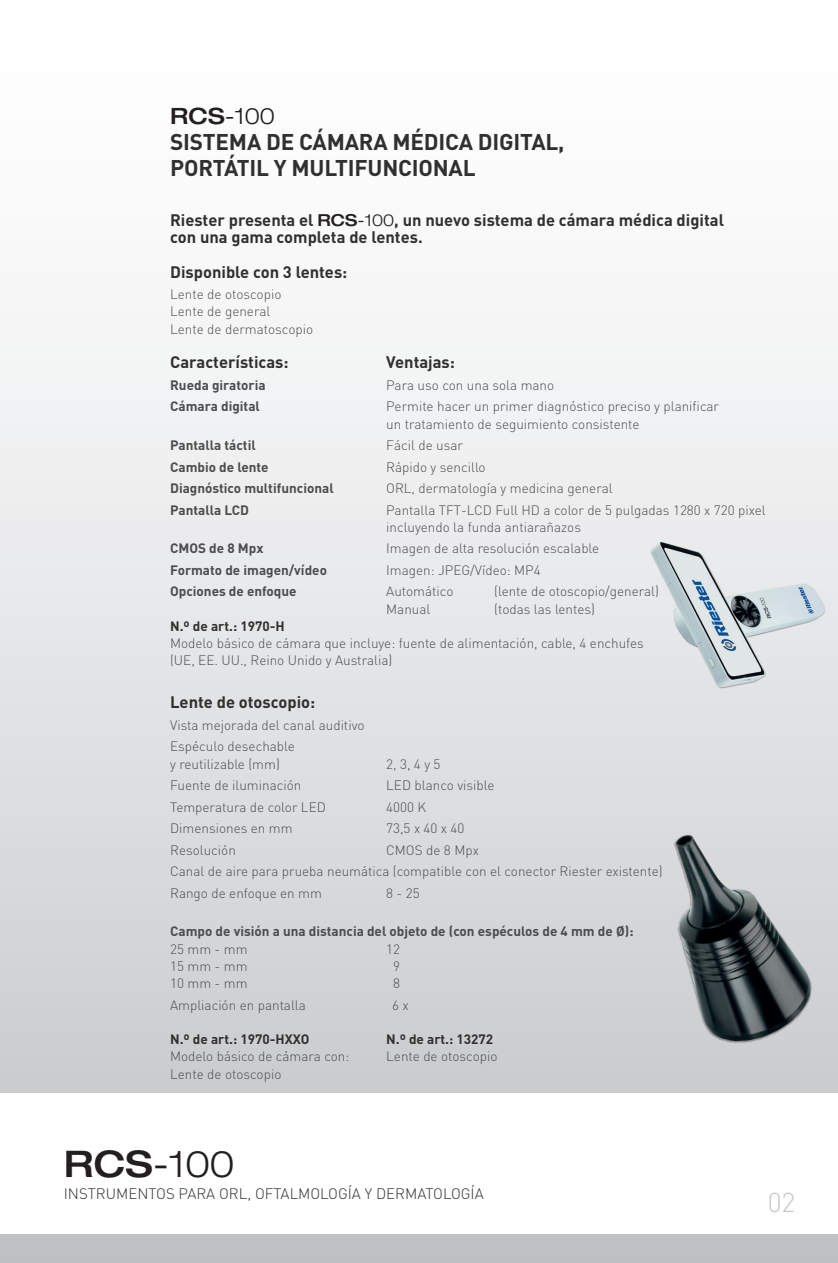
<style>
.page{position:relative;width:838px;height:1263px;background:#fff}
.page>*{position:absolute;margin:0;border:0;box-sizing:border-box;transform-origin:0 0}
.t1{font:300 expanded 36.75px "Helvetica Neue";color:#231f20}
.Copy_Bold{font:300 27px "FFDIN";color:#c7c8ca}
.t2{font:700 22.5px "FFDIN";letter-spacing:-.01em;color:#312f30}
.t3{font:300 expanded 22.5px "Helvetica Neue";color:#231f20}
.Copy{font:700 16.5px "FFDIN";color:#312f30}
.Copy_Bold-2{font:700 16.5px "FFDIN";color:#312f30}
.t4{font:300 15px "FFDIN";color:#312f30}
.Copy_Bold-3{font:300 13.5px "FFDIN";color:#4b4c4d}
.Copy-2{font:300 13.5px/17.2px "FFDIN";color:#4b4c4d}
.Copy-3{font:700 13.5px "FFDIN";color:#4b4c4d}
.Copy_Bold-4{font:700 13.5px "FFDIN";color:#4b4c4d}
.Copy_Bold-5{font:700 13.5px "FFDIN";color:#312f30}
.s1{font-weight:500}
.s2{font-family:"Helvetica Neue";font-weight:500;font-stretch:expanded;color:#231f20}
.s3{font-family:"Helvetica Neue";font-weight:300;font-stretch:expanded;color:#231f20}
</style>
<div class="page">
<img style="left:644px;top:520px;width:194px;height:214px">
<img style="left:649px;top:819px;width:174px;height:235px">
<p class="t3" style="left:170px;top:102px;width:106px"><span class="s1">RCS</span>-100</p>
<p class="t2" style="left:170px;top:127px;width:396px">SISTEMA DE CÁMARA MÉDICA DIGITAL,</p>
<p class="t2" style="left:170px;top:154px;width:307px">PORTÁTIL Y MULTIFUNCIONAL</p>
<p class="Copy" style="left:170px;top:209px;width:555px">Riester presenta el <span class="s2">RCS</span><span class="s3">-100</span>, un nuevo sistema de cámara médica digital</p>
<p class="Copy" style="left:170px;top:226px;width:254px">con una gama completa de lentes.</p>
<p class="Copy" style="left:170px;top:261px;width:179px">Disponible con 3 lentes:</p>
<p class="Copy-2" style="left:170px;top:286px;width:113px">Lente de otoscopio</p>
<p class="Copy-2" style="left:170px;top:303px;width:102px">Lente de general</p>
<p class="Copy-2" style="left:170px;top:320px;width:144px">Lente de dermatoscopio</p>
<p class="Copy_Bold-2" style="left:170px;top:351px;width:120px">Características:</p>
<p class="Copy_Bold-2" style="left:386px;top:351px;width:70px">Ventajas:</p>
<p class="Copy-3" style="left:170px;top:376px;width:97px">Rueda giratoria</p>
<p class="Copy-2" style="left:386px;top:376px;width:170px">Para uso con una sola mano</p>
<p class="Copy-3" style="left:170px;top:398px;width:91px">Cámara digital</p>
<p class="Copy-2" style="left:386px;top:398px;width:334px">Permite hacer un primer diagnóstico preciso y planificar un tratamiento de seguimiento consistente</p>
<p class="Copy-3" style="left:170px;top:436px;width:87px">Pantalla táctil</p>
<p class="Copy-2" style="left:386px;top:436px;width:78px">Fácil de usar</p>
<p class="Copy-3" style="left:170px;top:458px;width:100px">Cambio de lente</p>
<p class="Copy-2" style="left:386px;top:458px;width:101px">Rápido y sencillo</p>
<p class="Copy-3" style="left:170px;top:479px;width:165px">Diagnóstico multifuncional</p>
<p class="Copy-2" style="left:386px;top:479px;width:228px">ORL, dermatología y medicina general</p>
<p class="Copy-3" style="left:170px;top:501px;width:80px">Pantalla LCD</p>
<p class="Copy-2" style="left:386px;top:501px;width:381px">Pantalla TFT-LCD Full HD a color de 5 pulgadas 1280 x 720 pixel</p>
<p class="Copy-2" style="left:386px;top:518px;width:196px">incluyendo la funda antiarañazos</p>
<p class="Copy-3" style="left:170px;top:540px;width:95px">CMOS de 8 Mpx</p>
<p class="Copy-2" style="left:386px;top:540px;width:214px">Imagen de alta resolución escalable</p>
<p class="Copy-3" style="left:170px;top:561px;width:158px">Formato de imagen/vídeo</p>
<p class="Copy-2" style="left:386px;top:561px;width:156px">Imagen: JPEG/Vídeo: MP4</p>
<p class="Copy-3" style="left:170px;top:583px;width:128px">Opciones de enfoque</p>
<p class="Copy-2" style="left:386px;top:583px;width:69px">Automático</p>
<p class="Copy-2" style="left:494px;top:583px;width:166px">(lente de otoscopio/general)</p>
<p class="Copy-2" style="left:386px;top:600px;width:46px">Manual</p>
<p class="Copy-2" style="left:494px;top:600px;width:102px">(todas las lentes)</p>
<p class="Copy_Bold-5" style="left:170px;top:617px;width:116px">N.º de art.: 1970-H</p>
<p class="Copy_Bold-3" style="left:170px;top:635px;width:475px">Modelo básico de cámara que incluye: fuente de alimentación, cable, 4 enchufes</p>
<p class="Copy_Bold-3" style="left:170px;top:652px;width:224px">(UE, EE. UU., Reino Unido y Australia)</p>
<p class="Copy_Bold-2" style="left:170px;top:691px;width:147px">Lente de otoscopio:</p>
<p class="Copy_Bold-3" style="left:170px;top:717px;width:196px">Vista mejorada del canal auditivo</p>
<p class="Copy_Bold-3" style="left:170px;top:738px;width:126px">Espéculo desechable</p>
<p class="Copy_Bold-3" style="left:170px;top:755px;width:111px">y reutilizable (mm)</p>
<p class="Copy_Bold-3" style="left:386px;top:755px;width:56px">2, 3, 4 y 5</p>
<p class="Copy_Bold-3" style="left:170px;top:777px;width:133px">Fuente de iluminación</p>
<p class="Copy_Bold-3" style="left:386px;top:777px;width:110px">LED blanco visible</p>
<p class="Copy_Bold-3" style="left:170px;top:798px;width:157px">Temperatura de color LED</p>
<p class="Copy_Bold-3" style="left:386px;top:798px;width:41px">4000 K</p>
<p class="Copy_Bold-3" style="left:170px;top:820px;width:124px">Dimensiones en mm</p>
<p class="Copy_Bold-3" style="left:386px;top:820px;width:80px">73,5 x 40 x 40</p>
<p class="Copy_Bold-3" style="left:170px;top:841px;width:67px">Resolución</p>
<p class="Copy_Bold-3" style="left:386px;top:841px;width:94px">CMOS de 8 Mpx</p>
<p class="Copy_Bold-3" style="left:170px;top:863px;width:494px">Canal de aire para prueba neumática (compatible con el conector Riester existente)</p>
<p class="Copy_Bold-3" style="left:170px;top:884px;width:153px">Rango de enfoque en mm</p>
<p class="Copy_Bold-3" style="left:386px;top:884px;width:35px">8 - 25</p>
<p class="Copy_Bold-4" style="left:170px;top:923px;width:465px">Campo de visión a una distancia del objeto de (con espéculos de 4 mm de Ø):</p>
<p class="Copy_Bold-3" style="left:170px;top:940px;width:79px">25 mm - mm</p>
<p class="Copy_Bold-3" style="left:386px;top:940px;width:15px">12</p>
<p class="Copy_Bold-3" style="left:170px;top:958px;width:79px">15 mm - mm</p>
<p class="Copy_Bold-3" style="left:393px;top:958px;width:8px">9</p>
<p class="Copy_Bold-3" style="left:170px;top:975px;width:79px">10 mm - mm</p>
<p class="Copy_Bold-3" style="left:393px;top:975px;width:8px">8</p>
<p class="Copy_Bold-3" style="left:170px;top:996px;width:137px">Ampliación en pantalla</p>
<p class="Copy_Bold-3" style="left:392px;top:996px;width:18px">6 x</p>
<p class="Copy_Bold-5" style="left:170px;top:1030px;width:141px">N.º de art.: 1970-HXXO</p>
<p class="Copy_Bold-5" style="left:386px;top:1030px;width:108px">N.º de art.: 13272</p>
<p class="Copy_Bold-3" style="left:170px;top:1048px;width:181px">Modelo básico de cámara con:</p>
<p class="Copy_Bold-3" style="left:386px;top:1048px;width:113px">Lente de otoscopio</p>
<p class="Copy_Bold-3" style="left:170px;top:1065px;width:113px">Lente de otoscopio</p>
<h1 class="t1" style="left:64px;top:1142px;width:172px"><span class="s1">RCS</span>-100</h1>
<p class="t4" style="left:64px;top:1184px;width:421px">INSTRUMENTOS PARA ORL, OFTALMOLOGÍA Y DERMATOLOGÍA</p>
<p class="Copy_Bold" style="left:767px;top:1186px;width:29px">02</p>
</div>
